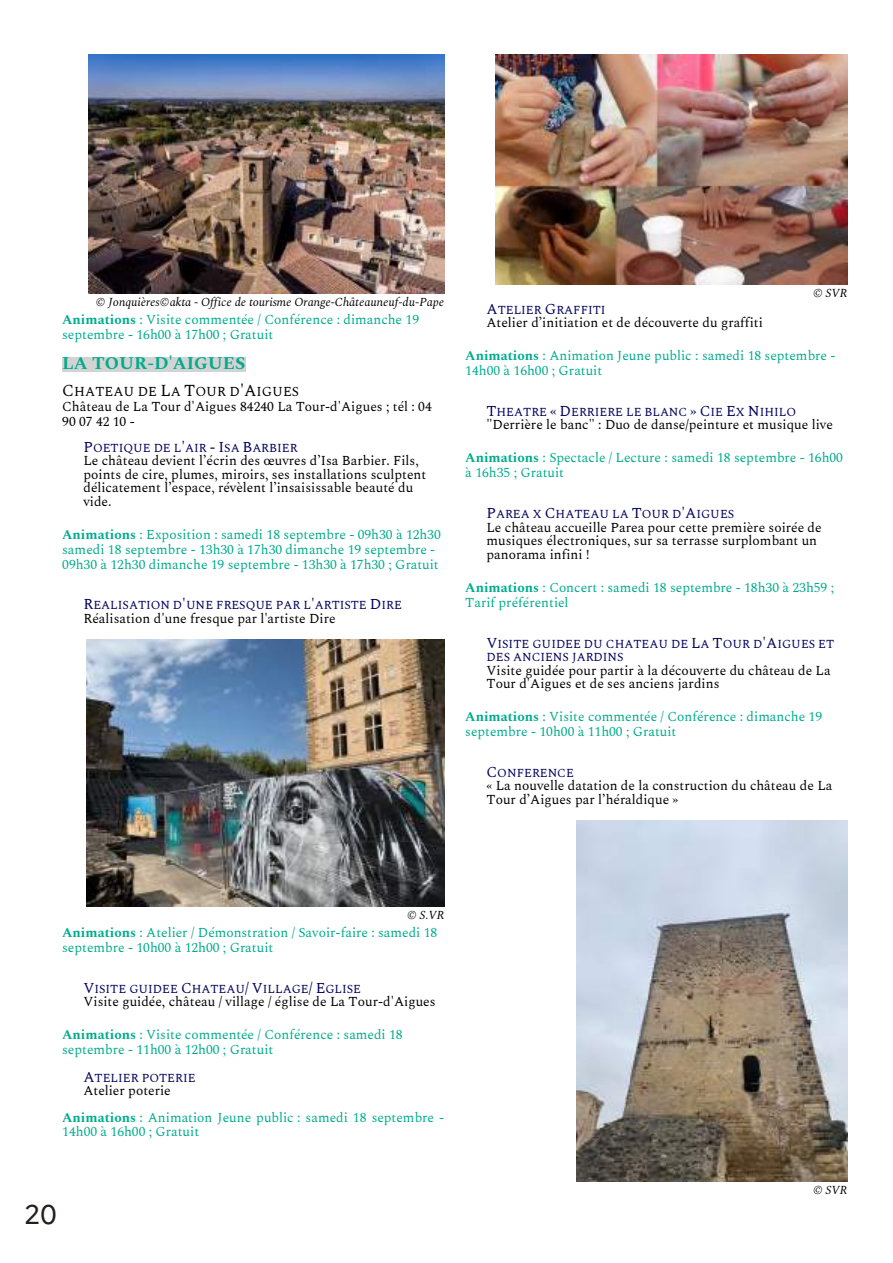
<style>
.page{position:relative;width:893px;height:1263px;background:#fff}
.page>*{position:absolute;margin:0;border:0;box-sizing:border-box;transform-origin:0 0}
.t1{font:27px "Marianne";color:#241f1f}
.t2{font:700 18px "Spectral";color:#00ac8c}
.t3{font:13.5px/15px "Spectral";color:#00ac8c}
.t4{font:13.5px/13.5px "Spectral";color:#000}
.t5{font:12px/13.5px "Spectral";color:#00005b}
.t6{font:italic 12px "Spectral";color:#000}
.s1{font-weight:700}
.s2{font-size:16.5px}
.s3{font-size:15px}
.s4{color:#000}
</style>
<div class="page">
<img style="left:88px;top:54px;width:356px;height:240px">
<div style="left:62px;top:357px;width:183px;height:15px;background:#d3d3d3"></div>
<img style="left:87px;top:639px;width:357px;height:267px">
<img style="left:495px;top:54px;width:352px;height:231px">
<img style="left:576px;top:820px;width:271px;height:361px">
<p class="t6" style="left:96px;top:293px;width:350px">© Jonquières©akta - Office de tourisme Orange-Châteauneuf-du-Pape</p>
<p class="t3" style="left:62px;top:311px;width:358px"><span class="s1">Animations</span> : Visite commentée / Conférence : dimanche 19 septembre - 16h00 à 17h00 ; Gratuit</p>
<h2 class="t2" style="left:62px;top:350px;width:185px">LA TOUR-D'AIGUES</h2>
<p class="t4" style="left:62px;top:383px;width:371px;line-height:15px"><span class="s2">C</span>HATEAU DE <span class="s2">L</span>A <span class="s2">T</span>OUR D<span class="s2">'A</span>IGUES<br>Château de La Tour d'Aigues 84240 La Tour-d'Aigues ; tél : 04<br>90 07 42 10 -</p>
<p class="t5" style="left:83px;top:440px;width:216px"><span class="s3">P</span>OETIQUE DE L<span class="s3">'</span>AIR <span class="s3">- I</span>SA <span class="s3">B</span>ARBIER</p>
<p class="t4" style="left:83px;top:453px;width:344px">Le château devient l’écrin des œuvres d’Isa Barbier. Fils, points de cire, plumes, miroirs, ses installations sculptent délicatement l’espace, révèlent l’insaisissable beauté du vide.</p>
<p class="t3" style="left:62px;top:526px;width:380px"><span class="s1">Animations</span> : Exposition : samedi 18 septembre - 09h30 à 12h30 samedi 18 septembre - 13h30 à 17h30 dimanche 19 septembre -<br>09h30 à 12h30 dimanche 19 septembre - 13h30 à 17h30 ; Gratuit</p>
<p class="t5" style="left:83px;top:598px;width:320px"><span class="s3">R</span>EALISATION D<span class="s3">'</span>UNE FRESQUE PAR L<span class="s3">'</span>ARTISTE <span class="s3">D</span>IRE</p>
<p class="t4" style="left:83px;top:611px;width:254px">Réalisation d'une fresque par l'artiste Dire</p>
<p class="t6" style="left:813px;top:284px;width:36px">© SVR</p>
<p class="t5" style="left:486px;top:302px;width:121px"><span class="s3">A</span>TELIER <span class="s3">G</span>RAFFITI</p>
<p class="t4" style="left:486px;top:315px;width:278px">Atelier d’initiation et de découverte du graffiti</p>
<p class="t3" style="left:465px;top:347px;width:372px"><span class="s1">Animations</span> : Animation Jeune public : samedi 18 septembre -<br>14h00 à 16h00 ; Gratuit</p>
<p class="t5" style="left:486px;top:404px;width:311px"><span class="s3">T</span>HEATRE <span class="s3">« D</span>ERRIERE LE BLANC <span class="s3">» C</span>IE <span class="s3">E</span>X <span class="s3">N</span>IHILO</p>
<p class="t4" style="left:486px;top:417px;width:348px">"Derrière le banc" : Duo de danse/peinture et musique live</p>
<p class="t3" style="left:465px;top:449px;width:379px"><span class="s1">Animations</span> : Spectacle / Lecture : samedi 18 septembre - 16h00 à 16h35 ; Gratuit</p>
<p class="t5" style="left:486px;top:506px;width:249px"><span class="s3">P</span>AREA X <span class="s3">C</span>HATEAU LA <span class="s3">T</span>OUR D<span class="s3">'A</span>IGUES</p>
<p class="t4" style="left:486px;top:519px;width:337px">Le château accueille Parea pour cette première soirée de musiques électroniques, sur sa terrasse surplombant un panorama infini !</p>
<p class="t3" style="left:465px;top:579px;width:370px"><span class="s1">Animations</span> : Concert : samedi 18 septembre - 18h30 à 23h59 ;<br>Tarif préférentiel</p>
<p class="t5" style="left:486px;top:636px;width:349px"><span class="s3">V</span>ISITE GUIDEE DU CHATEAU DE <span class="s3">L</span>A <span class="s3">T</span>OUR D<span class="s3">'A</span>IGUES ET<br>DES ANCIENS JARDINS</p>
<p class="t4" style="left:486px;top:662px;width:346px">Visite guidée pour partir à la découverte du château de La<br>Tour d'Aigues et de ses anciens jardins</p>
<p class="t3" style="left:465px;top:708px;width:358px"><span class="s1">Animations</span> : Visite commentée / Conférence : dimanche 19 septembre - 10h00 à 11h00 ; Gratuit</p>
<p class="t5" style="left:486px;top:765px;width:89px"><span class="s3">C</span>ONFERENCE</p>
<p class="t4" style="left:486px;top:778px;width:347px">« La nouvelle datation de la construction du château de La<br>Tour d’Aigues par l’héraldique »</p>
<p class="t6" style="left:407px;top:907px;width:39px">© S.VR</p>
<p class="t3" style="left:62px;top:924px;width:377px"><span class="s1">Animations</span> : Atelier / Démonstration / Savoir-faire : samedi 18 septembre - 10h00 à 12h00 ; Gratuit</p>
<p class="t5" style="left:83px;top:981px;width:279px"><span class="s3">V</span>ISITE GUIDEE <span class="s3">C</span>HATEAU<span class="s3">/ V</span>ILLAGE<span class="s3">/ E</span>GLISE</p>
<p class="t4" style="left:83px;top:994px;width:354px">Visite guidée, château / village / église de La Tour-d'Aigues</p>
<p class="t3" style="left:62px;top:1026px;width:342px"><span class="s1">Animations</span> : Visite commentée / Conférence : samedi 18 septembre - 11h00 à 12h00 ; Gratuit</p>
<p class="t5" style="left:83px;top:1070px;width:114px"><span class="s3">A</span>TELIER POTERIE</p>
<p class="t3" style="left:62px;top:1076px;width:383px;line-height:27px;text-indent:21px"><span class="s4">Atelier poterie<br></span><span class="s1">Animations</span> : Animation Jeune public : samedi 18 septembre -</p>
<p class="t3" style="left:62px;top:1122px;width:138px">14h00 à 16h00 ; Gratuit</p>
<h1 class="t1" style="left:24px;top:1194px;width:34px">20</h1>
<p class="t6" style="left:813px;top:1181px;width:36px">© SVR</p>
</div>
